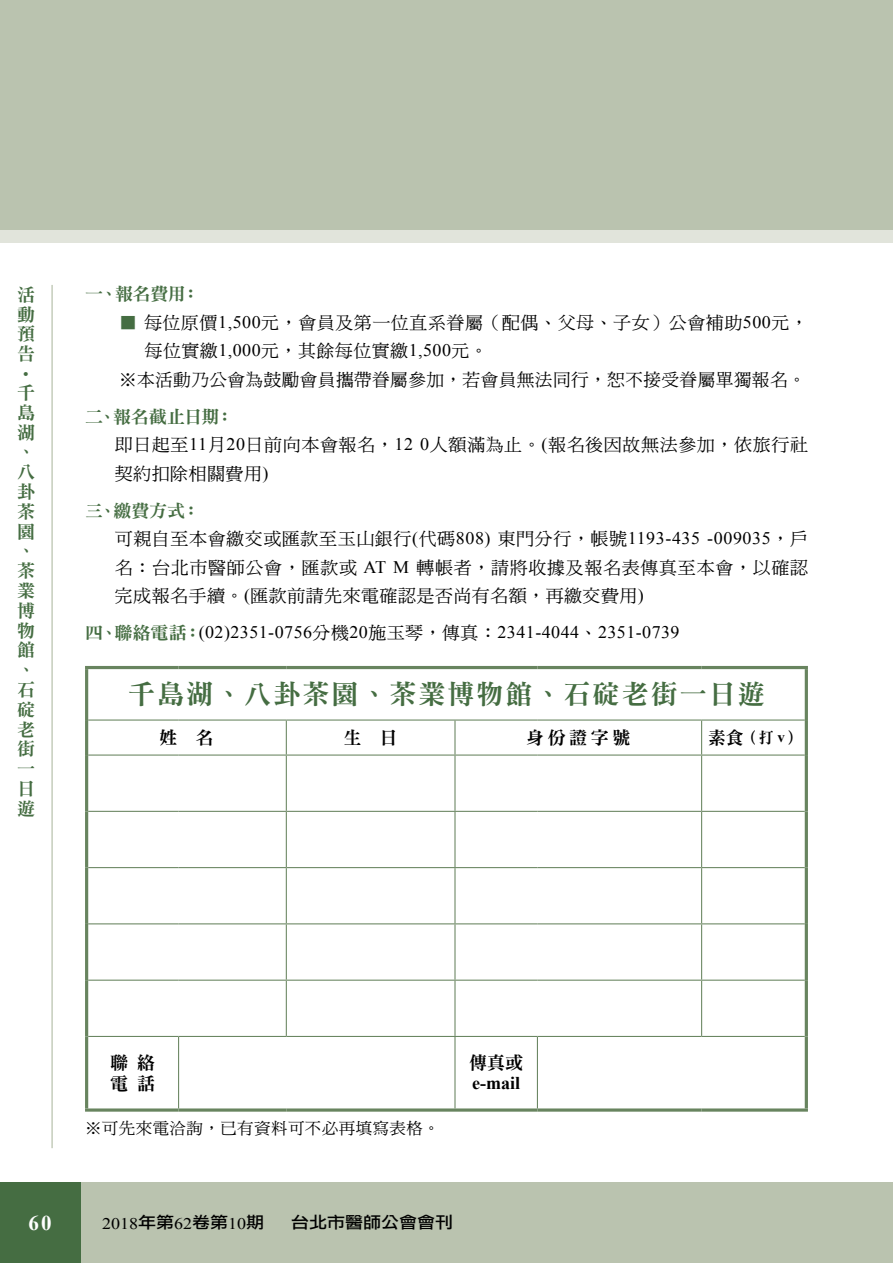
<style>
.page{position:relative;width:893px;height:1263px;background:#fff}
.page>*{position:absolute;margin:0;border:0;box-sizing:border-box;transform-origin:0 0}
.t1{font:27px "DFN Ming W9 WIN BF";letter-spacing:.075em;color:#456d42}
.t2{font:700 21px "Times New Roman";color:#fff}
.t3{font:18px/19.8px "DFN Ming W9 WIN BF";color:#456d42;text-align:justify}
.t4{font:18px/21.6px "DFN Ming W9 WIN BF";letter-spacing:.2em;color:#000}
.t5{font:700 18px "Times New Roman";color:#000}
.t6{font:17.7px/28.5px "DF Ming W5 WIN BF";letter-spacing:.025em;color:#000}
.t7{font:17.7px "Times New Roman";letter-spacing:.025em;color:#000}
.t8{font:17.7px "DFN Ming W9 WINP BF";letter-spacing:-.025em;color:#456d42}
.t9{font:16.2px "DF Ming W5 WIN BF";letter-spacing:.025em;color:#000}
.t10{font:16.2px "Times New Roman";color:#000;scale:1.11 1}
.t11{font:16.2px "DF Li Hei Md HK BF";color:#000;scale:1.11 1}
.t12{font:15px "DFN Ming W9 WIN BF";color:#000}
.s1{color:#456d42}
.s2{font-family:"Times New Roman"}
.s3{font-family:"DFN Ming W9 WINP BF";color:#456d42}
.s4{font-family:"DF Ming W5 WIN BF"}
.s5{font-size:18px}
.s6{font-family:"Times New Roman";font-weight:700}
.s7{font-family:"DF Li Hei Md HK BF"}
</style>
<div class="page">
<div style="left:60px;top:1182px;width:833px;height:81px;background:#bac3af"></div>
<div style="left:0;top:230px;width:893px;height:12px;background:#e1e4db"></div>
<div style="left:0;top:1182px;width:81px;height:81px;background:#456d42"></div>
<hr style="left:51px;top:285px;width:2px;height:863px;background:#bac3af">
<div style="left:0;top:0;width:893px;height:230px;background:#bac3af"></div>
<hr style="left:286px;top:719px;width:169px;height:1px;background:#68845f">
<hr style="left:286px;top:720px;width:1px;height:34px;background:#68845f">
<hr style="left:455px;top:719px;width:82px;height:1px;background:#68845f">
<hr style="left:454px;top:720px;width:1px;height:34px;background:#68845f">
<hr style="left:537px;top:719px;width:165px;height:1px;background:#68845f">
<hr style="left:702px;top:719px;width:103px;height:1px;background:#68845f">
<hr style="left:701px;top:720px;width:1px;height:34px;background:#68845f">
<hr style="left:88px;top:754px;width:91px;height:2px;background:#68845f">
<hr style="left:179px;top:754px;width:107px;height:2px;background:#68845f">
<hr style="left:286px;top:754px;width:169px;height:2px;background:#68845f">
<hr style="left:286px;top:756px;width:1px;height:55px;background:#68845f">
<hr style="left:455px;top:754px;width:82px;height:2px;background:#68845f">
<hr style="left:454px;top:756px;width:1px;height:55px;background:#68845f">
<hr style="left:537px;top:754px;width:165px;height:2px;background:#68845f">
<hr style="left:702px;top:754px;width:103px;height:2px;background:#68845f">
<hr style="left:701px;top:756px;width:1px;height:55px;background:#68845f">
<hr style="left:88px;top:811px;width:91px;height:1px;background:#68845f">
<hr style="left:179px;top:811px;width:107px;height:1px;background:#68845f">
<hr style="left:286px;top:811px;width:169px;height:1px;background:#68845f">
<hr style="left:286px;top:812px;width:1px;height:55px;background:#68845f">
<hr style="left:455px;top:811px;width:82px;height:1px;background:#68845f">
<hr style="left:454px;top:812px;width:1px;height:55px;background:#68845f">
<hr style="left:537px;top:811px;width:165px;height:1px;background:#68845f">
<hr style="left:702px;top:811px;width:103px;height:1px;background:#68845f">
<hr style="left:701px;top:812px;width:1px;height:55px;background:#68845f">
<hr style="left:88px;top:867px;width:91px;height:1px;background:#68845f">
<hr style="left:179px;top:867px;width:107px;height:1px;background:#68845f">
<hr style="left:286px;top:867px;width:169px;height:1px;background:#68845f">
<hr style="left:286px;top:868px;width:1px;height:55px;background:#68845f">
<hr style="left:455px;top:867px;width:82px;height:1px;background:#68845f">
<hr style="left:454px;top:868px;width:1px;height:55px;background:#68845f">
<hr style="left:537px;top:867px;width:165px;height:1px;background:#68845f">
<hr style="left:702px;top:867px;width:103px;height:1px;background:#68845f">
<hr style="left:701px;top:868px;width:1px;height:55px;background:#68845f">
<hr style="left:88px;top:923px;width:91px;height:1px;background:#68845f">
<hr style="left:179px;top:923px;width:107px;height:1px;background:#68845f">
<hr style="left:286px;top:923px;width:169px;height:1px;background:#68845f">
<hr style="left:286px;top:924px;width:1px;height:56px;background:#68845f">
<hr style="left:455px;top:923px;width:82px;height:1px;background:#68845f">
<hr style="left:454px;top:924px;width:1px;height:56px;background:#68845f">
<hr style="left:537px;top:923px;width:165px;height:1px;background:#68845f">
<hr style="left:702px;top:923px;width:103px;height:1px;background:#68845f">
<hr style="left:701px;top:924px;width:1px;height:56px;background:#68845f">
<hr style="left:88px;top:980px;width:91px;height:1px;background:#68845f">
<hr style="left:179px;top:980px;width:107px;height:1px;background:#68845f">
<hr style="left:286px;top:980px;width:169px;height:1px;background:#68845f">
<hr style="left:286px;top:981px;width:1px;height:55px;background:#68845f">
<hr style="left:455px;top:980px;width:82px;height:1px;background:#68845f">
<hr style="left:454px;top:981px;width:1px;height:55px;background:#68845f">
<hr style="left:537px;top:980px;width:165px;height:1px;background:#68845f">
<hr style="left:702px;top:980px;width:103px;height:1px;background:#68845f">
<hr style="left:701px;top:981px;width:1px;height:55px;background:#68845f">
<hr style="left:88px;top:1036px;width:91px;height:1px;background:#68845f">
<hr style="left:179px;top:1036px;width:107px;height:1px;background:#68845f">
<hr style="left:286px;top:1036px;width:169px;height:1px;background:#68845f">
<hr style="left:455px;top:1036px;width:82px;height:1px;background:#68845f">
<hr style="left:454px;top:1037px;width:1px;height:71px;background:#68845f">
<hr style="left:537px;top:1036px;width:165px;height:1px;background:#68845f">
<hr style="left:537px;top:1037px;width:1px;height:71px;background:#68845f">
<hr style="left:702px;top:1036px;width:103px;height:1px;background:#68845f">
<hr style="left:85px;top:666px;width:94px;height:3px;background:#68845f">
<hr style="left:85px;top:669px;width:3px;height:51px;background:#68845f">
<hr style="left:179px;top:666px;width:107px;height:3px;background:#68845f">
<hr style="left:286px;top:666px;width:169px;height:3px;background:#68845f">
<hr style="left:455px;top:666px;width:82px;height:3px;background:#68845f">
<hr style="left:537px;top:666px;width:165px;height:3px;background:#68845f">
<hr style="left:702px;top:666px;width:106px;height:3px;background:#68845f">
<hr style="left:805px;top:669px;width:3px;height:51px;background:#68845f">
<hr style="left:85px;top:720px;width:3px;height:35px;background:#68845f">
<hr style="left:805px;top:720px;width:3px;height:35px;background:#68845f">
<hr style="left:85px;top:755px;width:3px;height:56px;background:#68845f">
<hr style="left:805px;top:755px;width:3px;height:56px;background:#68845f">
<hr style="left:85px;top:811px;width:3px;height:57px;background:#68845f">
<hr style="left:805px;top:811px;width:3px;height:57px;background:#68845f">
<hr style="left:85px;top:868px;width:3px;height:56px;background:#68845f">
<hr style="left:805px;top:868px;width:3px;height:56px;background:#68845f">
<hr style="left:85px;top:924px;width:3px;height:56px;background:#68845f">
<hr style="left:805px;top:924px;width:3px;height:56px;background:#68845f">
<hr style="left:85px;top:980px;width:3px;height:56px;background:#68845f">
<hr style="left:805px;top:980px;width:3px;height:56px;background:#68845f">
<hr style="left:85px;top:1036px;width:3px;height:72px;background:#68845f">
<hr style="left:805px;top:1036px;width:3px;height:72px;background:#68845f">
<svg style="left:85px;top:1108px;width:94px;height:4px"></svg>
<svg style="left:179px;top:1108px;width:107px;height:4px"></svg>
<svg style="left:286px;top:1108px;width:169px;height:4px"></svg>
<svg style="left:455px;top:1108px;width:82px;height:4px"></svg>
<svg style="left:537px;top:1108px;width:165px;height:4px"></svg>
<svg style="left:702px;top:1108px;width:106px;height:4px"></svg>
<hr style="left:88px;top:719px;width:91px;height:1px;background:#68845f">
<hr style="left:179px;top:719px;width:107px;height:1px;background:#68845f">
<hr style="left:178px;top:1037px;width:1px;height:71px;background:#68845f">
<p class="t3" style="left:17px;top:285px;width:19px">活動預告</p>
<p class="t3" style="left:36px;top:365px;width:19px;rotate:90deg">‧</p>
<p class="t3" style="left:17px;top:383px;width:19px;text-align:left">千島湖、八卦茶園、茶業博物館、石碇老街一日遊</p>
<p class="t8" style="left:85px;top:285px;width:116px">一、報名費用：</p>
<p class="t6" style="left:119px;top:308px;width:690px"><span class="s1">■</span> 每位原價<span class="s2">1,500</span>元，會員及第一位直系眷屬（配偶、父母、子女）公會補助<span class="s2">500</span>元，</p>
<p class="t6" style="left:145px;top:337px;width:345px">每位實繳<span class="s2">1,000</span>元，其餘每位實繳<span class="s2">1,500</span>元。</p>
<p class="t6" style="left:119px;top:365px;width:688px">※本活動乃公會為鼓勵會員攜帶眷屬參加，若會員無法同行，恕不接受眷屬單獨報名。</p>
<p class="t8" style="left:85px;top:408px;width:150px">二、報名截止日期：</p>
<p class="t6" style="left:115px;top:431px;width:695px">即日起至<span class="s2">11</span>月<span class="s2">20</span>日前向本會報名，<span class="s2">12 0</span>人額滿為止。<span class="s2">(</span>報名後因故無法參加，依旅行社契約扣除相關費用<span class="s2">)</span></p>
<p class="t8" style="left:85px;top:502px;width:116px">三、繳費方式：</p>
<p class="t6" style="left:115px;top:525px;width:695px;text-align:justify">可親自至本會繳交或匯款至玉山銀行<span class="s2">(</span>代碼<span class="s2">808)</span> 東門分行，帳號<span class="s2">1193-435 -009035</span>，戶名：台北市醫師公會，匯款或 <span class="s2">AT M</span> 轉帳者，請將收據及報名表傳真至本會，以確認完成報名手續。<span class="s2">(</span>匯款前請先來電確認是否尚有名額，再繳交費用<span class="s2">)</span></p>
<p class="t7" style="left:85px;top:620px;width:596px"><span class="s3">四、聯絡電話：</span>(02)2351-0756<span class="s4">分機</span>20<span class="s4">施玉琴，傳真：</span>2341-4044<span class="s4">、</span>2351-0739</p>
<h1 class="t1" style="left:128px;top:680px;width:638px">千島湖、八卦茶園、茶業博物館、石碇老街一日遊</h1>
<p class="t4" style="left:159px;top:727px;width:56px">姓　名</p>
<p class="t4" style="left:344px;top:727px;width:55px">生　日</p>
<p class="t4" style="left:526px;top:727px;width:106px">身份證字號</p>
<p class="t12" style="left:708px;top:730px;width:94px"><span class="s5">素食</span>（打 <span class="s6">v</span>）</p>
<p class="t4" style="left:110px;top:1052px;width:46px">聯 絡電 話</p>
<p class="t4" style="left:469px;top:1052px;width:55px">傳真或</p>
<p class="t5" style="left:472px;top:1071px;width:49px">e-mail</p>
<p class="t9" style="left:85px;top:1119px;width:356px">※可先來電洽詢，已有資料可不必再填寫表格。</p>
<p class="t2" style="left:28px;top:1208px;width:25px">60</p>
<p class="t10" style="left:102px;top:1212px;width:147px">2018<span class="s7">年第</span>62<span class="s7">卷第</span>10<span class="s7">期</span></p>
<p class="t11" style="left:291px;top:1214px;width:147px">台北市醫師公會會刊</p>
</div>
